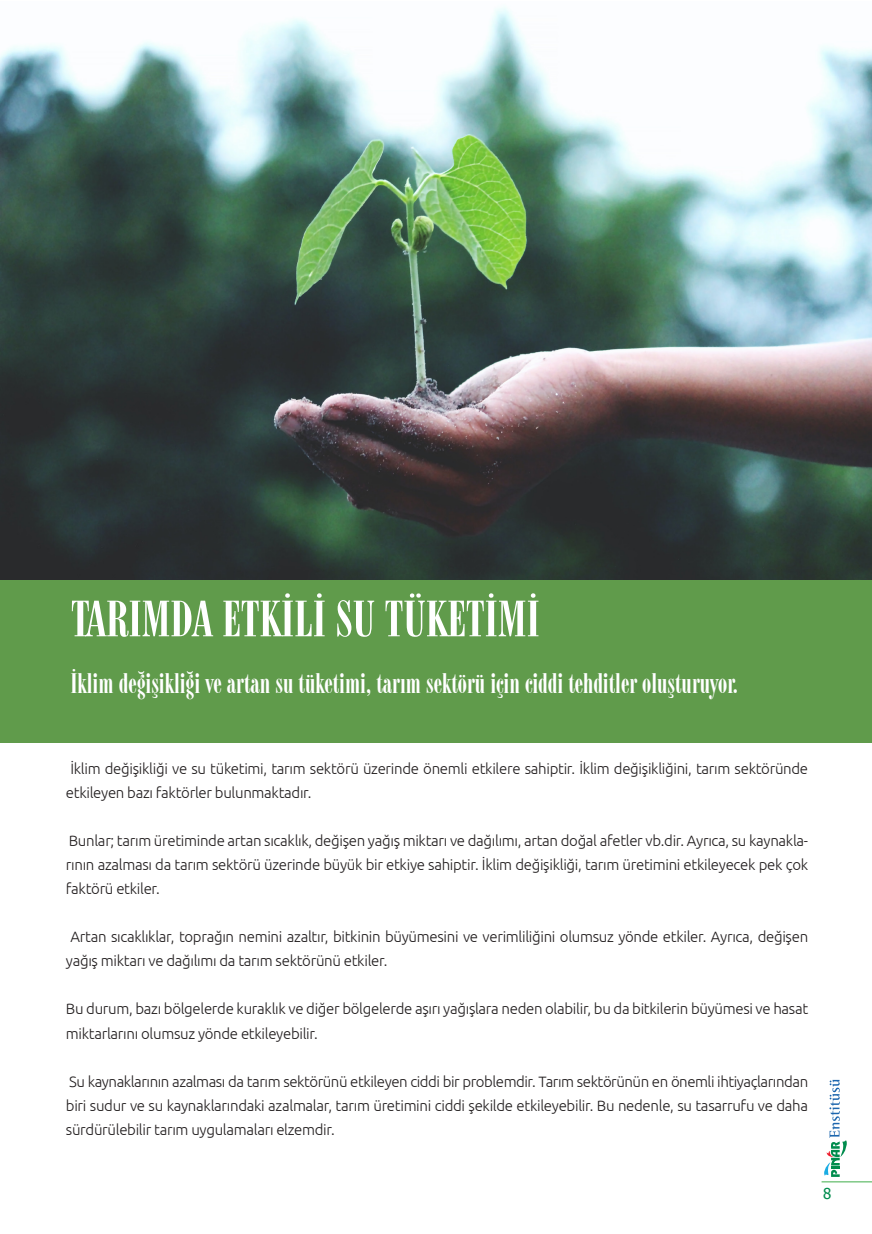
<style>
.page{position:relative;width:872px;height:1234px;background:#fff}
.page>*{position:absolute;margin:0;border:0;box-sizing:border-box;transform-origin:0 0}
.t1{font:48px "Modern 735 BT Roman A";color:#fff;scale:1.06 1}
.t2{font:27px "Modern 735 BT Roman A";color:#fff}
.t3{font:300 15px/24px "Ubuntu";letter-spacing:-.02em;color:#231f20}
.t4{font:15px "Tahoma";color:#008c4d}
</style>
<div class="page">
<hr style="left:821px;top:1181px;width:51px;height:1px;background:#40ae49">
<svg style="left:824px;top:1079px;width:23px;height:97px"></svg>
<img style="left:0;top:6px;width:872px;height:573px">
<div style="left:0;top:579px;width:872px;height:163px;background:#609b4b"></div>
<p class="t1" style="left:71px;top:590px;width:444px">TARIMDA ETKİLİ SU TÜKETİMİ</p>
<p class="t2" style="left:70px;top:667px;width:669px">İklim değişikliği ve artan su tüketimi, tarım sektörü için ciddi tehditler oluşturuyor.</p>
<p class="t3" style="left:66px;top:756px;width:743px">İklim değişikliği ve su tüketimi, tarım sektörü üzerinde önemli etkilere sahiptir. İklim değişikliğini, tarım sektöründe etkileyen bazı faktörler bulunmaktadır.</p>
<p class="t3" style="left:66px;top:828px;width:743px;text-align:justify">Bunlar; tarım üretiminde artan sıcaklık, değişen yağış miktarı ve dağılımı, artan doğal afetler vb.dir. Ayrıca, su kaynakla&shy;rının azalması da tarım sektörü üzerinde büyük bir etkiye sahiptir. İklim değişikliği, tarım üretimini etkileyecek pek çok faktörü etkiler.</p>
<p class="t3" style="left:66px;top:924px;width:743px;text-indent:5px">Artan sıcaklıklar, toprağın nemini azaltır, bitkinin büyümesini ve verimliliğini olumsuz yönde etkiler. Ayrıca, değişen yağış miktarı ve dağılımı da tarım sektörünü etkiler.</p>
<p class="t3" style="left:66px;top:996px;width:743px">Bu durum, bazı bölgelerde kuraklık ve diğer bölgelerde aşırı yağışlara neden olabilir, bu da bitkilerin büyümesi ve hasat miktarlarını olumsuz yönde etkileyebilir.</p>
<p class="t3" style="left:66px;top:1068px;width:743px;text-align:justify">Su kaynaklarının azalması da tarım sektörünü etkileyen ciddi bir problemdir. Tarım sektörünün en önemli ihtiyaçlarından biri sudur ve su kaynaklarındaki azalmalar, tarım üretimini ciddi şekilde etkileyebilir. Bu nedenle, su tasarrufu ve daha sürdürülebilir tarım uygulamaları elzemdir.</p>
<p class="t4" style="left:823px;top:1183px;width:10px">8</p>
</div>
